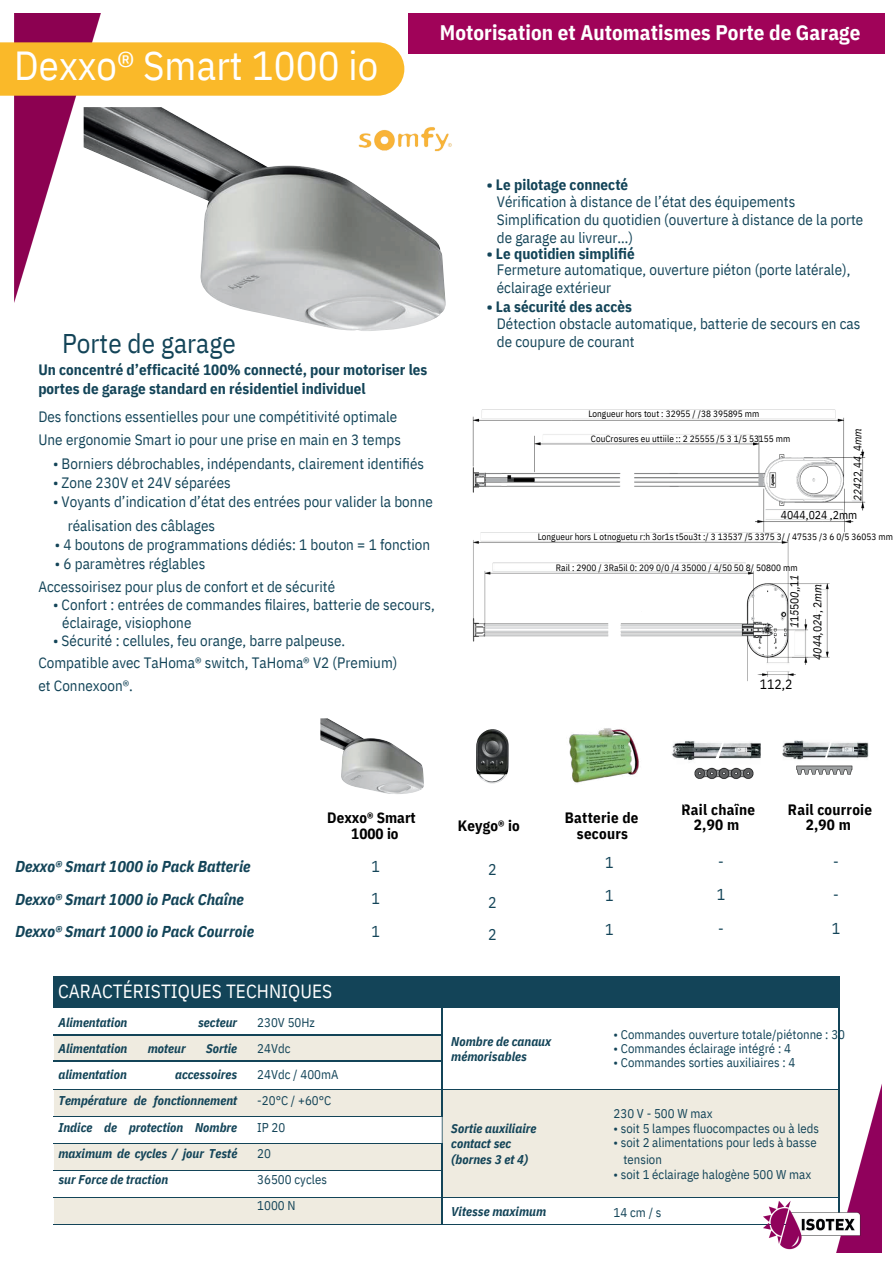
<style>
.page{position:relative;width:894px;height:1264px;background:#fff}
.page>*{position:absolute;margin:0;border:0;box-sizing:border-box;transform-origin:0 0}
.t1{font:40.5px "IBM Plex Sans Cond";letter-spacing:.005em;color:#fff}
.t2{font:27px "IBM Plex Sans Cond";letter-spacing:.005em;color:#134458}
.t3{font:700 21px "IBM Plex Sans Cond";letter-spacing:.005em;color:#fff}
.t4{font:19.05px "IBM Plex Sans Cond";letter-spacing:.005em;color:#fff}
.t5{font:italic 700 15.75px/32.4px "IBM Plex Sans Cond";letter-spacing:.005em;color:#134458}
.t6{font:15.75px/32.4px "IBM Plex Sans Cond";color:#134458;text-align:justify}
.t7{font:15px/18px "IBM Plex Sans Cond";letter-spacing:.005em;color:#134458}
.t8{font:700 15px/19.2px "IBM Plex Sans Cond";letter-spacing:.005em;color:#134458}
.t9{font:700 15px/15.8px "IBM Plex Sans Cond";letter-spacing:.015em;color:#000;text-align:center}
.t10{font:13.5px "IBM Plex Sans Cond";color:#000}
.t11{font:12.75px/26.2px "IBM Plex Sans Cond";letter-spacing:.005em;color:#134458}
.t12{font:italic 700 12.75px/26.2px "IBM Plex Sans Cond";letter-spacing:.005em;color:#134458}
.t13{font:italic 11.55px/23px "IBM Plex Sans Cond";color:#000}
.t14{font:11.55px "IBM Plex Sans Cond";color:#000}
.t15{font:italic 10.95px "IBM Plex Sans Cond";color:#000}
.t16{font:9.15px "IBM Plex Sans Cond";letter-spacing:.005em;color:#000}
.s1{font-style:normal}
</style>
<div class="page">
<img style="left:14px;top:13px;width:87px;height:289px">
<div style="left:0;top:42px;width:404px;height:54px;background:#fab929"></div>
<img style="left:320px;top:718px;width:104px;height:76px">
<img style="left:476px;top:729px;width:32px;height:54px">
<img style="left:569px;top:728px;width:70px;height:55px">
<img style="left:694px;top:758px;width:67px;height:22px">
<img style="left:671px;top:741px;width:45px;height:23px">
<img style="left:716px;top:742px;width:44px;height:22px">
<svg style="left:796px;top:765px;width:56px;height:9px"></svg>
<img style="left:782px;top:740px;width:43px;height:20px">
<img style="left:825px;top:742px;width:44px;height:16px">
<img style="left:84px;top:107px;width:362px;height:224px">
<img style="left:472px;top:409px;width:394px;height:272px">
<div style="left:54px;top:976px;width:785px;height:31px;background:#134458"></div>
<svg style="left:54px;top:1035px;width:709px;height:189px;fill:#efebe0"></svg>
<hr style="left:54px;top:1034px;width:194px;height:1px;background:#134458">
<hr style="left:257px;top:1034px;width:180px;height:1px;background:#134458">
<hr style="left:54px;top:1060px;width:194px;height:1px;background:#134458">
<hr style="left:257px;top:1060px;width:180px;height:1px;background:#134458">
<hr style="left:54px;top:1088px;width:194px;height:1px;background:#134458">
<hr style="left:257px;top:1088px;width:180px;height:1px;background:#134458">
<hr style="left:609px;top:1088px;width:225px;height:1px;background:#134458">
<hr style="left:54px;top:1116px;width:194px;height:1px;background:#134458">
<hr style="left:257px;top:1116px;width:180px;height:1px;background:#134458">
<hr style="left:54px;top:1142px;width:194px;height:1px;background:#134458">
<hr style="left:257px;top:1142px;width:180px;height:1px;background:#134458">
<hr style="left:54px;top:1169px;width:194px;height:1px;background:#134458">
<hr style="left:257px;top:1169px;width:180px;height:1px;background:#134458">
<hr style="left:54px;top:1197px;width:194px;height:1px;background:#134458">
<hr style="left:54px;top:1224px;width:194px;height:1px;background:#134458">
<hr style="left:257px;top:1197px;width:180px;height:1px;background:#134458">
<hr style="left:257px;top:1224px;width:180px;height:1px;background:#134458">
<svg style="left:437px;top:1007px;width:172px;height:218px"></svg>
<hr style="left:446px;top:1197px;width:163px;height:1px;background:#134458">
<hr style="left:446px;top:1224px;width:163px;height:1px;background:#134458">
<hr style="left:609px;top:1197px;width:225px;height:1px;background:#134458">
<hr style="left:609px;top:1224px;width:225px;height:1px;background:#134458">
<svg style="left:834px;top:1007px;width:5px;height:63px"></svg>
<img style="left:763px;top:1070px;width:118px;height:182px">
<div style="left:408px;top:13px;width:476px;height:41px;background:#a00359"></div>
<img style="left:351px;top:120px;width:101px;height:37px">
<h1 class="t1" style="left:14px;top:34px;width:365px">Dexxo® Smart 1000 io</h1>
<h2 class="t2" style="left:62px;top:322px;width:175px">Porte de garage</h2>
<h3 class="t3" style="left:440px;top:16px;width:422px">Motorisation et Automatismes Porte de Garage</h3>
<p class="t8" style="left:486px;top:174px;width:143px">• Le pilotage connecté</p>
<p class="t7" style="left:496px;top:191px;width:368px">Vérification à distance de l’état des équipements<br>Simplification du quotidien (ouverture à distance de la porte de garage au livreur…)</p>
<p class="t8" style="left:486px;top:243px;width:149px">• Le quotidien simplifié</p>
<p class="t7" style="left:496px;top:259px;width:355px">Fermeture automatique, ouverture piéton (porte latérale), éclairage extérieur</p>
<p class="t8" style="left:486px;top:296px;width:147px">• La sécurité des accès</p>
<p class="t7" style="left:496px;top:313px;width:365px">Détection obstacle automatique, batterie de secours en cas de coupure de courant</p>
<p class="t8" style="left:38px;top:359px;width:390px">Un concentré d’efficacité 100% connecté, pour motoriser les portes de garage standard en résidentiel individuel</p>
<p class="t7" style="left:38px;top:404px;width:364px;line-height:22.5px">Des fonctions essentielles pour une compétitivité optimale<br>Une ergonomie Smart io pour une prise en main en 3 temps</p>
<p class="t7" style="left:53px;top:453px;width:372px">• Borniers débrochables, indépendants, clairement identifiés</p>
<p class="t7" style="left:53px;top:472px;width:179px">• Zone 230V et 24V séparées</p>
<p class="t7" style="left:68px;top:489px;width:366px;line-height:23.5px;text-indent:-15px">• Voyants d’indication d’état des entrées pour valider la bonne réalisation des câblages</p>
<p class="t7" style="left:55px;top:534px;width:377px">• 4 boutons de programmations dédiés: 1 bouton = 1 fonction</p>
<p class="t7" style="left:38px;top:551px;width:298px;line-height:22.5px;text-indent:16px">• 6 paramètres réglables<br>Accessoirisez pour plus de confort et de sécurité</p>
<p class="t7" style="left:62px;top:594px;width:374px;text-indent:-9px">• Confort : entrées de commandes filaires, batterie de secours, éclairage, visiophone</p>
<p class="t7" style="left:38px;top:628px;width:360px;line-height:22px;text-indent:15px">• Sécurité : cellules, feu orange, barre palpeuse.<br>Compatible avec TaHoma® switch, TaHoma® V2 (Premium) et Connexoon®.</p>
<p class="t16" style="left:588px;top:406px;width:172px">Longueur hors tout : 32955 / /38 395895 mm</p>
<p class="t16" style="left:590px;top:432px;width:201px">CouCrosures eu uttiile :: 2 25555 /5 3 1/5 53155 mm</p>
<p class="t15" style="left:848px;top:500px;width:74px;rotate:-90deg">224<span class="s1">22</span>,<span class="s1">4</span>4<span class="s1">, 4</span>mm</p>
<p class="t14" style="left:780px;top:506px;width:78px">4044,024 ,2mm</p>
<p class="t16" style="left:537px;top:530px;width:357px">Longueur hors L otnoguetu r:h 3or1s t5ou3t :/ 3 13537 /5 3375 3/ / 47535 /3 6 0/5 36053 mm</p>
<p class="t16" style="left:556px;top:560px;width:243px">Rail : 2900 / 3Ra5il 0: 209 0/0 /4 35000 / 4/50 50 8/ 50800 mm</p>
<p class="t13" style="left:781px;top:660px;width:87px;text-indent:32px;rotate:-90deg">1<span class="s1">1</span>5<span class="s1">50</span>0<span class="s1">,</span>,<span class="s1">1</span>1<br>404<span class="s1">4</span>,<span class="s1">0</span>2<span class="s1">4, 2</span>mm</p>
<p class="t10" style="left:759px;top:674px;width:34px">112,2</p>
<p class="t5" style="left:15px;top:849px;width:240px">Dexxo® Smart 1000 io Pack Batterie<br>Dexxo® Smart 1000 io Pack Chaîne<br>Dexxo® Smart 1000 io Pack Courroie</p>
<p class="t9" style="left:327px;top:808px;width:90px">Dexxo® Smart<br>1000 io</p>
<p class="t9" style="left:457px;top:816px;width:64px">Keygo® io</p>
<p class="t9" style="left:565px;top:808px;width:75px">Batterie de secours</p>
<p class="t6" style="left:605px;top:844px;width:10px;line-height:33.5px">1<br>1<br>1</p>
<p class="t6" style="left:371px;top:848px;width:10px">1<br>1<br>1</p>
<p class="t6" style="left:488px;top:852px;width:10px">2<br>2<br>2</p>
<p class="t9" style="left:681px;top:801px;width:75px;line-height:14.7px">Rail chaîne<br>2,90 m</p>
<p class="t6" style="left:716px;top:843px;width:10px;line-height:33.3px">- 1 -</p>
<p class="t9" style="left:787px;top:801px;width:86px;line-height:14.7px">Rail courroie<br>2,90 m</p>
<p class="t6" style="left:831px;top:843px;width:10px;line-height:33.3px">- - 1</p>
<p class="t4" style="left:58px;top:976px;width:275px">CARACTÉRISTIQUES TECHNIQUES</p>
<p class="t12" style="left:58px;top:1007px;width:70px">Alimentation</p>
<p class="t12" style="left:198px;top:1007px;width:41px">secteur</p>
<p class="t12" style="left:58px;top:1034px;width:70px">Alimentation</p>
<p class="t12" style="left:148px;top:1034px;width:40px">moteur</p>
<p class="t12" style="left:206px;top:1034px;width:33px">Sortie</p>
<p class="t12" style="left:58px;top:1060px;width:70px">alimentation</p>
<p class="t11" style="left:257px;top:1007px;width:83px">230V 50Hz<br>24Vdc<br>24Vdc / 400mA -20°C / +60°C<br>IP 20<br>20<br>36500 cycles<br>1000 N</p>
<p class="t12" style="left:58px;top:1060px;width:180px;text-align:justify;text-indent:116px">accessoires Température de fonctionnement Indice de protection Nombre maximum de cycles / jour Testé sur Force de traction</p>
<p class="t12" style="left:451px;top:1032px;width:101px;line-height:15.5px">Nombre de canaux mémorisables</p>
<p class="t12" style="left:451px;top:1119px;width:86px;line-height:15.5px">Sortie auxiliaire contact sec (bornes 3 et 4)</p>
<p class="t12" style="left:451px;top:1197px;width:96px">Vitesse maximum</p>
<p class="t11" style="left:613px;top:1019px;width:233px">• Commandes ouverture totale/piétonne : 30</p>
<p class="t11" style="left:613px;top:1034px;width:179px">• Commandes éclairage intégré : 4</p>
<p class="t11" style="left:613px;top:1048px;width:183px">• Commandes sorties auxiliaires : 4</p>
<p class="t11" style="left:613px;top:1099px;width:100px">230 V - 500 W max</p>
<p class="t11" style="left:613px;top:1113px;width:207px">• soit 5 lampes fluocompactes ou à leds</p>
<p class="t11" style="left:623px;top:1132px;width:195px;line-height:17.1px;text-indent:-10px">• soit 2 alimentations pour leds à basse tension</p>
<p class="t11" style="left:613px;top:1160px;width:199px">• soit 1 éclairage halogène 500 W max</p>
<p class="t11" style="left:613px;top:1197px;width:49px">14 cm / s</p>
</div>
